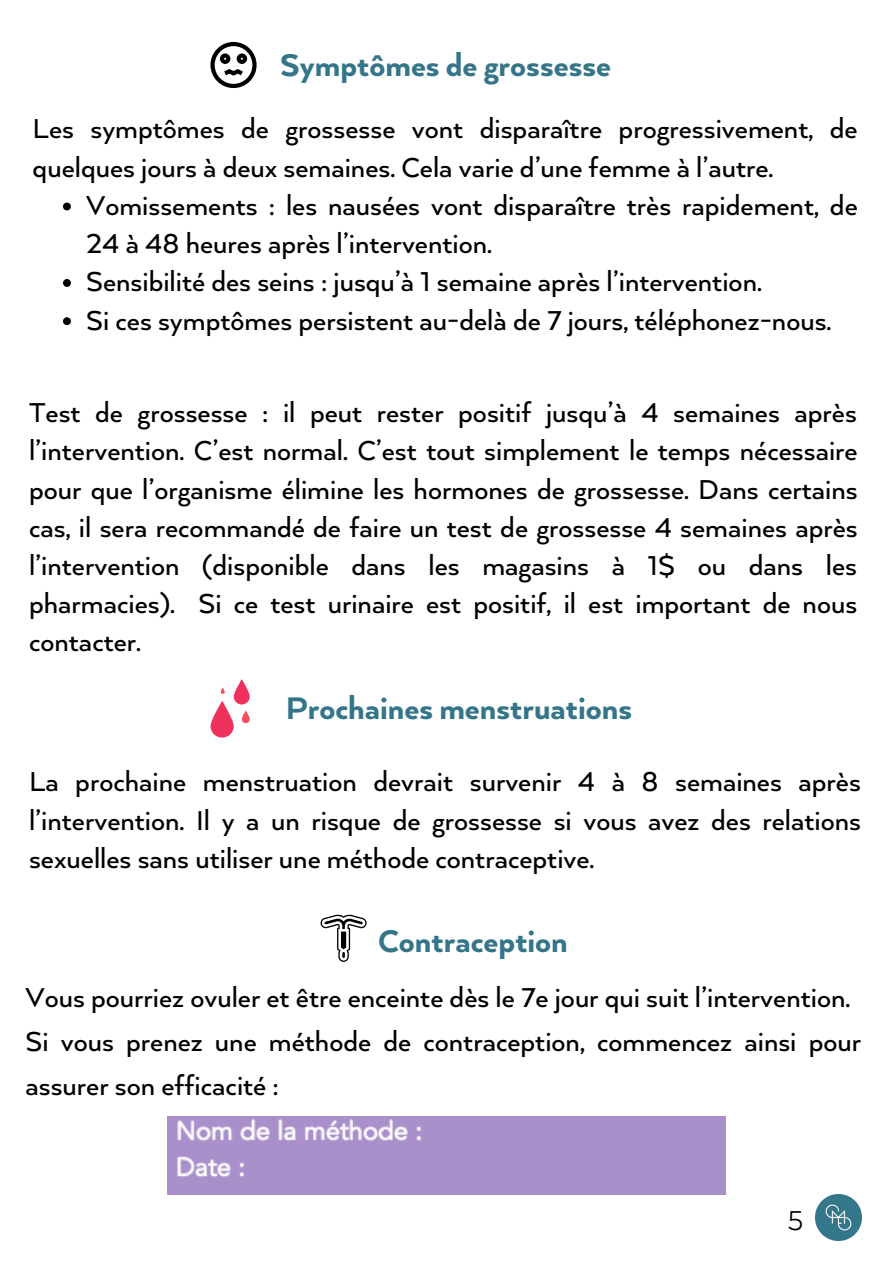
<style>
.page{position:relative;width:893px;height:1264px;background:#fff}
.page>*{position:absolute;margin:0;border:0;box-sizing:border-box;transform-origin:0 0}
.t1{font:800 36px "Arquitecta";color:#357589}
.t2{font:500 31.5px/38.2px "Arquitecta";color:#000}
.t3{font:31.5px "Arquitecta";color:#000}
</style>
<div class="page">
<img style="left:815px;top:1194px;width:46px;height:46px">
<svg style="left:210px;top:700px;width:24px;height:37px"></svg>
<svg style="left:234px;top:679px;width:16px;height:25px"></svg>
<svg style="left:242px;top:710px;width:8px;height:13px"></svg>
<svg style="left:221px;top:687px;width:4px;height:7px"></svg>
<svg style="left:320px;top:914px;width:46px;height:47px"></svg>
<svg style="left:63px;top:202px;width:8px;height:8px"></svg>
<svg style="left:63px;top:279px;width:8px;height:8px"></svg>
<svg style="left:63px;top:317px;width:8px;height:8px"></svg>
<svg style="left:210px;top:42px;width:46px;height:46px"></svg>
<img style="left:167px;top:1116px;width:558px;height:78px">
<p class="t1" style="left:280px;top:49px;width:332px">Symptômes de grossesse</p>
<p class="t2" style="left:33px;top:111px;width:826px">Les symptômes de grossesse vont disparaître progressivement, de quelques jours à deux semaines. Cela varie d’une femme à l’autre.</p>
<p class="t2" style="left:86px;top:188px;width:773px">Vomissements : les nausées vont disparaître très rapidement, de 24 à 48 heures après l’intervention.<br>Sensibilité des seins : jusqu’à 1 semaine après l’intervention.<br>Si ces symptômes persistent au-delà de 7 jours, téléphonez-nous.</p>
<p class="t2" style="left:29px;top:395px;width:830px;text-align:justify">Test de grossesse : il peut rester positif jusqu’à 4 semaines après l’intervention. C’est normal. C’est tout simplement le temps nécessaire pour que l’organisme élimine les hormones de grossesse. Dans certains cas, il sera recommandé de faire un test de grossesse 4 semaines après l’intervention (disponible dans les magasins à 1$ ou dans les pharmacies). Si ce test urinaire est positif, il est important de nous contacter.</p>
<p class="t1" style="left:286px;top:692px;width:348px">Prochaines menstruations</p>
<p class="t2" style="left:29px;top:764px;width:833px;text-align:justify">La prochaine menstruation devrait survenir 4 à 8 semaines après l’intervention. Il y a un risque de grossesse si vous avez des relations sexuelles sans utiliser une méthode contraceptive.</p>
<p class="t1" style="left:378px;top:925px;width:191px">Contraception</p>
<p class="t2" style="left:25px;top:977px;width:837px;line-height:43.8px">Vous pourriez ovuler et être enceinte dès le 7e jour qui suit l’intervention.<br>Si vous prenez une méthode de contraception, commencez ainsi pour assurer son efficacité :</p>
<p class="t3" style="left:787px;top:1205px;width:17px">5</p>
</div>
